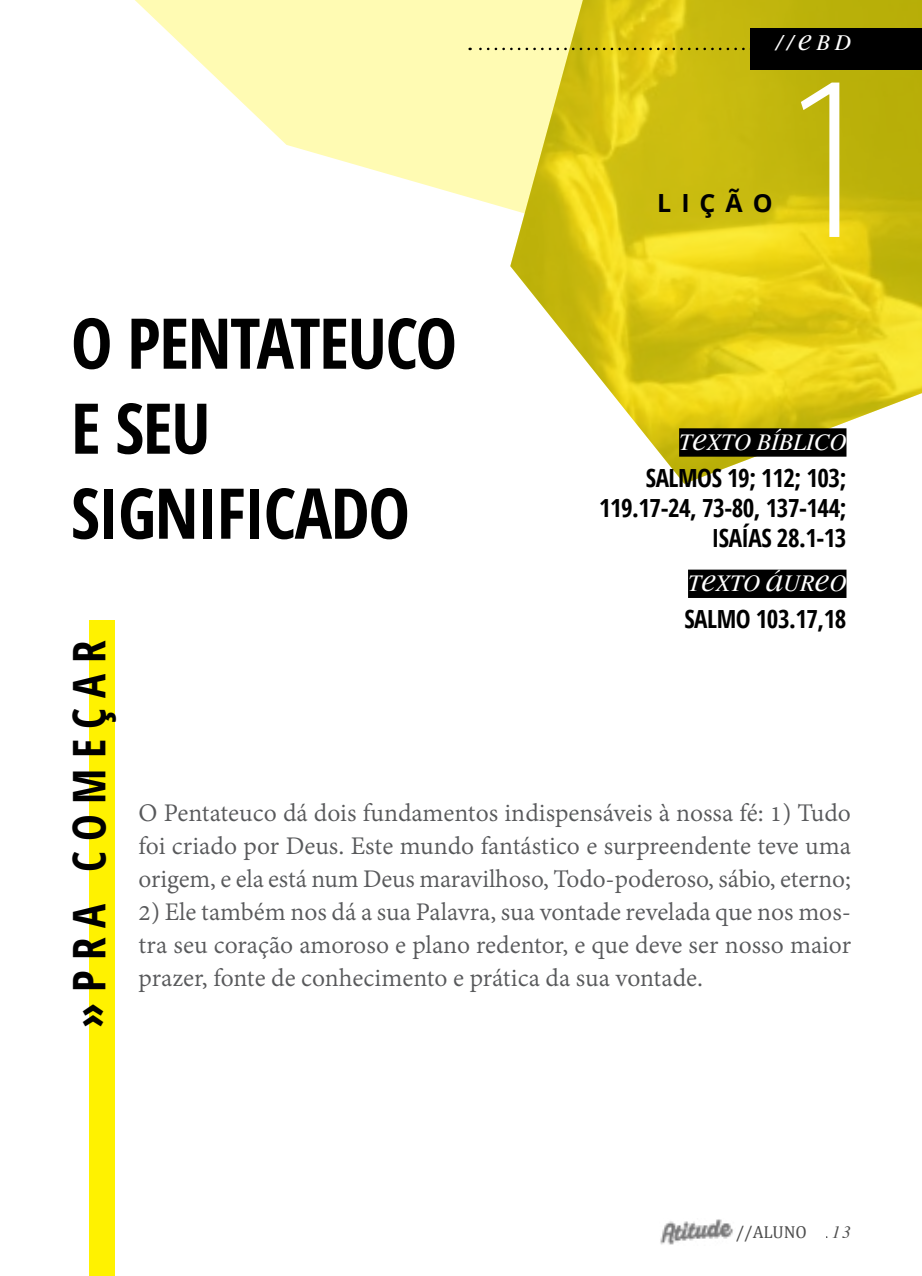
<style>
.page{position:relative;width:922px;height:1276px;background:#fff}
.page>*{position:absolute;margin:0;border:0;box-sizing:border-box;transform-origin:0 0}
.t1{font:300 condensed 237.5px "Myriad Pro";color:#fff}
.t2{font:700 condensed 70px/85px "Open Sans";letter-spacing:-.02em;color:#000}
.t3{font:700 condensed 45px "Open Sans";letter-spacing:.23em;color:#000}
.t4{font:27.5px/33px "Adobe Devanagari";letter-spacing:-.005em;color:#58595b;text-align:justify}
.t5{font:700 condensed 25px/30px "Open Sans";letter-spacing:-.02em;color:#000;text-align:right}
.t6{font:700 25px "Open Sans";letter-spacing:.4em;color:#000}
.t7{font:italic 23.75px "MEAN26";letter-spacing:-.01em;color:#fff}
.t8{font:italic 22.5px "MEAN26";color:#fff}
.t9{font:17.5px "Cambria";color:#000}
.s1{font-family:"MEAN26";font-style:italic}
</style>
<div class="page">
<img style="left:660px;top:1219px;width:73px;height:26px">
<div style="left:90px;top:620px;width:25px;height:656px;background:#fff200"></div>
<svg style="left:135px;top:0;width:375px;height:209px;fill:#fffbb3"></svg>
<img style="left:510px;top:0;width:411px;height:484px">
<svg style="left:469px;top:28px;width:452px;height:41px;background:#8c842e"></svg>
<div style="left:679px;top:428px;width:167px;height:29px;background:#000"></div>
<div style="left:688px;top:569px;width:158px;height:29px;background:#000"></div>
<p class="t8" style="left:776px;top:28px;width:76px">//EBD</p>
<h2 class="t2" style="left:71px;top:299px;width:387px">O PENTATEUCO<br>E SEU<br>SIGNIFICADO</h2>
<p class="t6" style="left:657px;top:185px;width:117px">LIÇÃO</p>
<h1 class="t1" style="left:783px;top:32px;width:87px">1</h1>
<p class="t7" style="left:679px;top:427px;width:169px">TEXTO BÍBLICO</p>
<p class="t5" style="left:599px;top:462px;width:249px">SALMOS 19; 112; 103;<br>119.17-24, 73-80, 137-144;<br>ISAÍAS 28.1-13</p>
<p class="t7" style="left:688px;top:568px;width:160px">TEXTO ÁUREO</p>
<p class="t5" style="left:684px;top:603px;width:163px">SALMO 103.17,18</p>
<h3 class="t3" style="left:58px;top:1027px;width:388px;rotate:-90deg">»PRA COMEÇAR</h3>
<p class="t4" style="left:139px;top:799px;width:713px">O Pentateuco dá dois fundamentos indispensáveis à nossa fé: 1) Tudo foi criado por Deus. Este mundo fantástico e surpreendente teve uma origem, e ela está num Deus maravilhoso, Todo-poderoso, sábio, eterno;</p>
<p class="t4" style="left:139px;top:898px;width:713px">2) Ele também nos dá a sua Palavra, sua vontade revelada que nos mos&shy;tra seu coração amoroso e plano redentor, e que deve ser nosso maior prazer, fonte de conhecimento e prática da sua vontade.</p>
<p class="t9" style="left:735px;top:1221px;width:117px">//ALUNO <span class="s1">.13</span></p>
</div>
